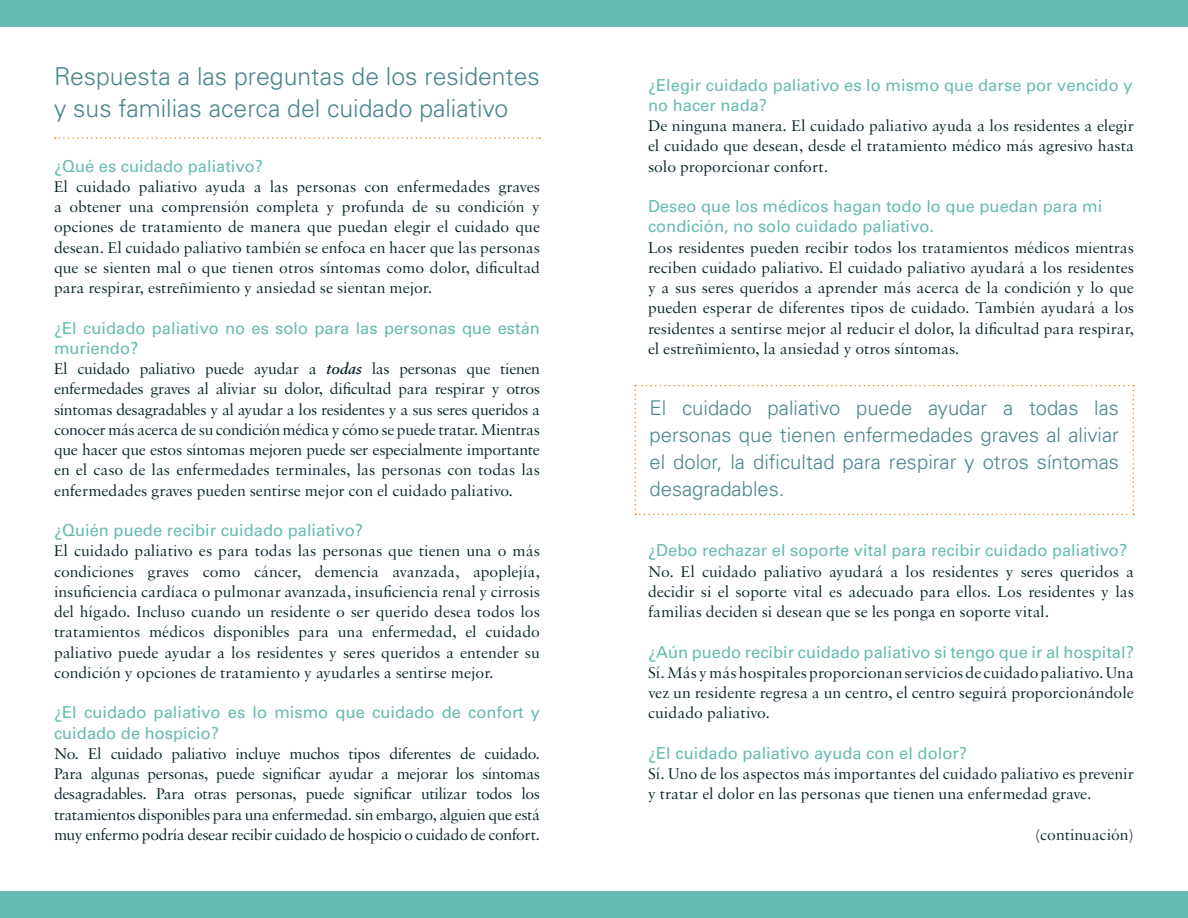
<style>
.page{position:relative;width:1188px;height:918px;background:#fff}
.page>*{position:absolute;margin:0;border:0;box-sizing:border-box;transform-origin:0 0}
.t1{font:300 24.75px/31.5px "Univers LT Std";color:#4a878f}
.t2{font:300 20.25px/27px "Univers LT Std";color:#4a878f;text-align:justify}
.t3{font:16.5px/20.2px "Sabon MT Pro";color:#09252b;text-align:justify}
.t4{font:16.5px/20.2px "Univers LT Std";color:#66bbb0}
.s1{font-weight:600;font-style:italic}
</style>
<div class="page">
<svg style="left:55px;top:137px;width:485px;height:2px"></svg>
<svg style="left:634px;top:385px;width:500px;height:130px"></svg>
<div style="left:0;top:0;width:1188px;height:27px;background:#66bbb0"></div>
<div style="left:0;top:891px;width:1188px;height:27px;background:#66bbb0"></div>
<p class="t1" style="left:54px;top:61px;width:488px">Respuesta a las preguntas de los residentes y sus familias acerca del cuidado paliativo</p>
<p class="t4" style="left:54px;top:156px;width:211px">¿Qué es cuidado paliativo?</p>
<p class="t3" style="left:54px;top:176px;width:488px">El cuidado paliativo ayuda a las personas con enfermedades graves a obtener una comprensión completa y profunda de su condición y opciones de tratamiento de manera que puedan elegir el cuidado que desean. El cuidado paliativo también se enfoca en hacer que las personas que se sienten mal o que tienen otros síntomas como dolor, dificultad para respirar, estreñimiento y ansiedad se sientan mejor.</p>
<p class="t4" style="left:54px;top:318px;width:487px">¿El cuidado paliativo no es solo para las personas que están muriendo?</p>
<p class="t3" style="left:54px;top:358px;width:488px">El cuidado paliativo puede ayudar a <span class="s1">todas</span> las personas que tienen enfermedades graves al aliviar su dolor, dificultad para respirar y otros síntomas desagradables y al ayudar a los residentes y a sus seres queridos a conocer más acerca de su condición médica y cómo se puede tratar. Mientras que hacer que estos síntomas mejoren puede ser especialmente importante en el caso de las enfermedades terminales, las personas con todas las enfermedades graves pueden sentirse mejor con el cuidado paliativo.</p>
<p class="t4" style="left:54px;top:520px;width:311px">¿Quién puede recibir cuidado paliativo?</p>
<p class="t3" style="left:54px;top:541px;width:488px">El cuidado paliativo es para todas las personas que tienen una o más condiciones graves como cáncer, demencia avanzada, apoplejía, insuficiencia cardíaca o pulmonar avanzada, insuficiencia renal y cirrosis del hígado. Incluso cuando un residente o ser querido desea todos los tratamientos médicos disponibles para una enfermedad, el cuidado paliativo puede ayudar a los residentes y seres queridos a entender su condición y opciones de tratamiento y ayudarles a sentirse mejor.</p>
<p class="t4" style="left:54px;top:703px;width:487px">¿El cuidado paliativo es lo mismo que cuidado de confort y cuidado de hospicio?</p>
<p class="t3" style="left:54px;top:743px;width:488px">No. El cuidado paliativo incluye muchos tipos diferentes de cuidado.<br>Para algunas personas, puede significar ayudar a mejorar los síntomas desagradables. Para otras personas, puede significar utilizar todos los tratamientos disponibles para una enfermedad. sin embargo, alguien que está muy enfermo podría desear recibir cuidado de hospicio o cuidado de confort.</p>
<p class="t4" style="left:648px;top:75px;width:486px">¿Elegir cuidado paliativo es lo mismo que darse por vencido y no hacer nada?</p>
<p class="t3" style="left:648px;top:115px;width:487px">De ninguna manera. El cuidado paliativo ayuda a los residentes a elegir el cuidado que desean, desde el tratamiento médico más agresivo hasta solo proporcionar confort.</p>
<p class="t4" style="left:648px;top:196px;width:456px">Deseo que los médicos hagan todo lo que puedan para mi condición, no solo cuidado paliativo.</p>
<p class="t3" style="left:648px;top:237px;width:488px">Los residentes pueden recibir todos los tratamientos médicos mientras reciben cuidado paliativo. El cuidado paliativo ayudará a los residentes y a sus seres queridos a aprender más acerca de la condición y lo que pueden esperar de diferentes tipos de cuidado. También ayudará a los residentes a sentirse mejor al reducir el dolor, la dificultad para respirar, el estreñimiento, la ansiedad y otros síntomas.</p>
<p class="t2" style="left:650px;top:394px;width:471px">El cuidado paliativo puede ayudar a todas las personas que tienen enfermedades graves al aliviar el dolor, la dificultad para respirar y otros síntomas desagradables.</p>
<p class="t4" style="left:648px;top:541px;width:481px">¿Debo rechazar el soporte vital para recibir cuidado paliativo?</p>
<p class="t3" style="left:648px;top:561px;width:488px">No. El cuidado paliativo ayudará a los residentes y seres queridos a decidir si el soporte vital es adecuado para ellos. Los residentes y las familias deciden si desean que se les ponga en soporte vital.</p>
<p class="t4" style="left:648px;top:642px;width:487px">¿Aún puedo recibir cuidado paliativo si tengo que ir al hospital?</p>
<p class="t3" style="left:648px;top:662px;width:488px">Sí. Más y más hospitales proporcionan servicios de cuidado paliativo. Una vez un residente regresa a un centro, el centro seguirá proporcionándole cuidado paliativo.</p>
<p class="t4" style="left:648px;top:743px;width:321px">¿El cuidado paliativo ayuda con el dolor?</p>
<p class="t3" style="left:648px;top:763px;width:487px">Sí. Uno de los aspectos más importantes del cuidado paliativo es prevenir y tratar el dolor en las personas que tienen una enfermedad grave.</p>
<p class="t3" style="left:1035px;top:824px;width:101px">(continuación)</p>
</div>
